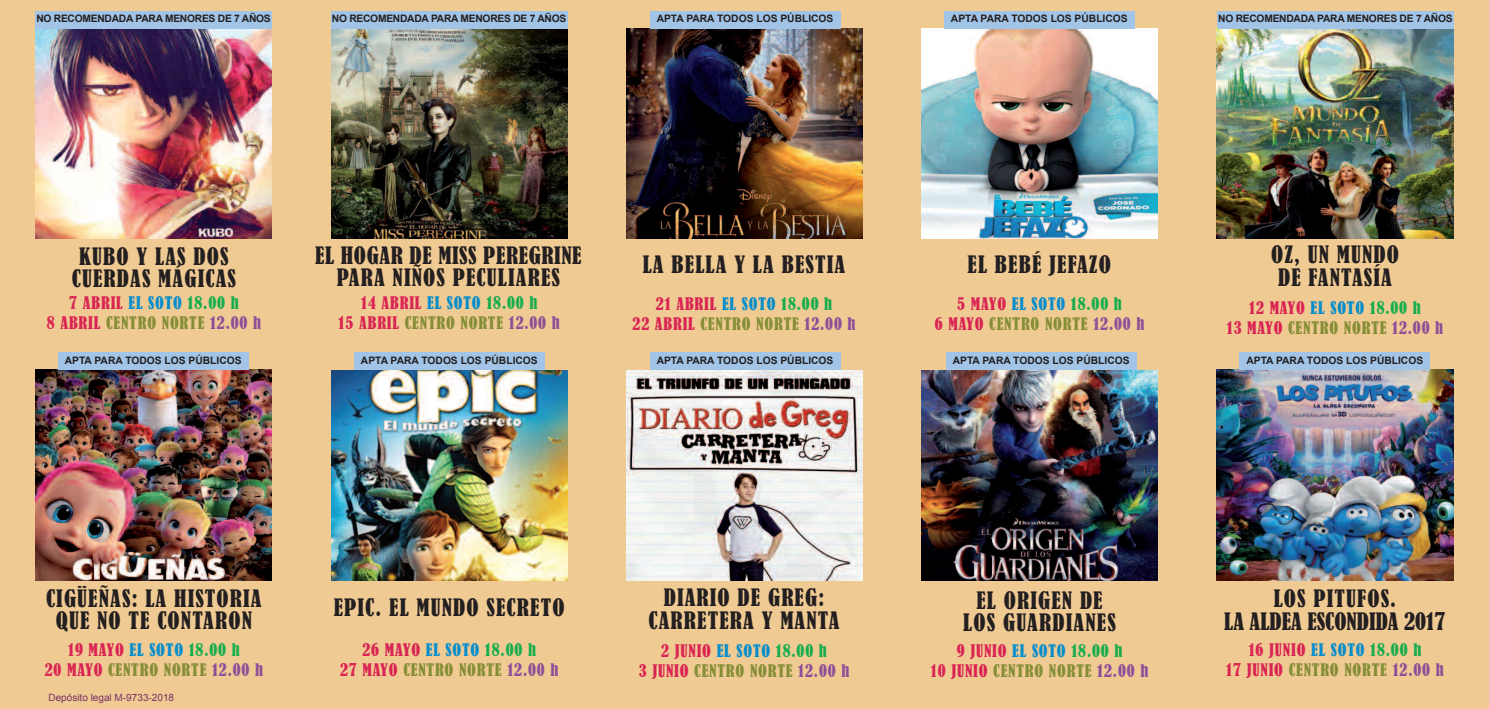
<style>
.page{position:relative;width:1489px;height:709px;background:#fff}
.page>*{position:absolute;margin:0;border:0;box-sizing:border-box;transform-origin:0 0}
.t1{font:condensed 22.5px/22.5px "Bernard";letter-spacing:.05em;color:#231f20;text-align:center}
.t2{font:condensed 22.5px/22.5px "Bernard";letter-spacing:.025em;color:#231f20;text-align:center}
.t3{font:condensed 22.5px/22.5px "Bernard";color:#231f20;text-align:center}
.t4{font:condensed 16.25px/20px "Bernard";letter-spacing:.05em;color:#d92454;text-align:center}
.t5{font:condensed 16.25px/20px "Bernard";letter-spacing:.05em;color:#858e36;text-align:center}
.t6{font:700 10.25px "Arial";color:#231f20}
.t7{font:700 10.25px "Arial";letter-spacing:-.025em;color:#231f20}
.t8{font:10px "Arial";color:#773165}
.s1{color:#048dcd}
.s2{color:#15ad4d}
.s3{color:#858e36}
.s4{color:#8d5098}
.s5{color:#d92454}
</style>
<div class="page">
<div style="left:0;top:0;width:1488px;height:709px;background:#f0ca93"></div>
<img style="left:331px;top:28px;width:236px;height:211px">
<img style="left:36px;top:28px;width:236px;height:210px">
<img style="left:626px;top:28px;width:236px;height:211px">
<img style="left:921px;top:28px;width:236px;height:211px">
<img style="left:1216px;top:28px;width:236px;height:210px">
<img style="left:331px;top:370px;width:236px;height:210px">
<img style="left:36px;top:369px;width:236px;height:211px">
<img style="left:626px;top:370px;width:236px;height:210px">
<img style="left:921px;top:370px;width:236px;height:210px">
<img style="left:1216px;top:369px;width:236px;height:211px">
<div style="left:35px;top:11px;width:237px;height:17px;background:#a2c5e7"></div>
<div style="left:331px;top:11px;width:236px;height:17px;background:#a2c5e7"></div>
<div style="left:1217px;top:11px;width:236px;height:17px;background:#a2c5e7"></div>
<div style="left:650px;top:11px;width:190px;height:17px;background:#a2c5e7"></div>
<div style="left:944px;top:11px;width:190px;height:17px;background:#a2c5e7"></div>
<div style="left:58px;top:352px;width:190px;height:17px;background:#a2c5e7"></div>
<div style="left:354px;top:352px;width:190px;height:17px;background:#a2c5e7"></div>
<div style="left:650px;top:352px;width:190px;height:17px;background:#a2c5e7"></div>
<div style="left:946px;top:352px;width:190px;height:17px;background:#a2c5e7"></div>
<div style="left:1239px;top:352px;width:190px;height:17px;background:#a2c5e7"></div>
<p class="t7" style="left:36px;top:13px;width:236px">NO RECOMENDADA PARA MENORES DE 7 AÑOS</p>
<p class="t7" style="left:332px;top:13px;width:236px">NO RECOMENDADA PARA MENORES DE 7 AÑOS</p>
<p class="t6" style="left:656px;top:13px;width:178px">APTA PARA TODOS LOS PÚBLICOS</p>
<p class="t6" style="left:950px;top:13px;width:178px">APTA PARA TODOS LOS PÚBLICOS</p>
<p class="t7" style="left:1218px;top:13px;width:236px">NO RECOMENDADA PARA MENORES DE 7 AÑOS</p>
<h1 class="t1" style="left:72px;top:245px;width:166px">KUBO Y LAS DOS<br>CUERDAS MÁGICAS</h1>
<p class="t4" style="left:47px;top:293px;width:216px">7 ABRIL <span class="s1">EL SOTO</span> <span class="s2">18.00 h<br></span>8 ABRIL <span class="s3">CENTRO NORTE</span> <span class="s4">12.00 h</span></p>
<h1 class="t2" style="left:315px;top:244px;width:268px">EL HOGAR DE MISS PEREGRINE<br>PARA NIÑOS PECULIARES</h1>
<p class="t4" style="left:338px;top:293px;width:223px">14 ABRIL <span class="s1">EL SOTO</span> <span class="s2">18.00 h<br></span>15 ABRIL <span class="s3">CENTRO NORTE</span> <span class="s4">12.00 h</span></p>
<h1 class="t1" style="left:642px;top:253px;width:204px">LA BELLA Y LA BESTIA</h1>
<p class="t4" style="left:632px;top:294px;width:224px">21 ABRIL <span class="s1">EL SOTO</span> <span class="s2">18.00 h<br></span>22 ABRIL <span class="s3">CENTRO NORTE</span> <span class="s4">12.00 h</span></p>
<h1 class="t1" style="left:967px;top:253px;width:145px">EL BEBÉ JEFAZO</h1>
<p class="t5" style="left:934px;top:294px;width:211px"><span class="s5">5 MAYO</span> <span class="s1">EL SOTO</span> <span class="s2">18.00 h<br></span><span class="s5">6 MAYO</span> CENTRO NORTE <span class="s4">12.00 h</span></p>
<h1 class="t1" style="left:1270px;top:243px;width:129px">OZ, UN MUNDO<br>DE FANTASÍA</h1>
<p class="t4" style="left:1226px;top:298px;width:218px">12 MAYO <span class="s1">EL SOTO</span> <span class="s2">18.00 h<br></span>13 MAYO <span class="s3">CENTRO NORTE</span> <span class="s4">12.00 h</span></p>
<p class="t6" style="left:65px;top:354px;width:178px">APTA PARA TODOS LOS PÚBLICOS</p>
<p class="t6" style="left:361px;top:354px;width:178px">APTA PARA TODOS LOS PÚBLICOS</p>
<p class="t6" style="left:656px;top:354px;width:178px">APTA PARA TODOS LOS PÚBLICOS</p>
<p class="t6" style="left:952px;top:354px;width:178px">APTA PARA TODOS LOS PÚBLICOS</p>
<p class="t6" style="left:1246px;top:354px;width:178px">APTA PARA TODOS LOS PÚBLICOS</p>
<h1 class="t1" style="left:46px;top:587px;width:217px">CIGÜEÑAS: LA HISTORIA<br>QUE NO TE CONTARON</h1>
<p class="t4" style="left:45px;top:640px;width:220px">19 MAYO <span class="s1">EL SOTO</span> <span class="s2">18.00 h<br></span>20 MAYO <span class="s3">CENTRO NORTE</span> <span class="s4">12.00 h</span></p>
<p class="t8" style="left:48px;top:692px;width:127px">Depósito legal M-9733-2018</p>
<h1 class="t1" style="left:334px;top:596px;width:232px">EPIC. EL MUNDO SECRETO</h1>
<p class="t4" style="left:340px;top:640px;width:220px">26 MAYO <span class="s1">EL SOTO</span> <span class="s2">18.00 h<br></span>27 MAYO <span class="s3">CENTRO NORTE</span> <span class="s4">12.00 h</span></p>
<h1 class="t1" style="left:648px;top:586px;width:192px">DIARIO DE GREG:<br>CARRETERA Y MANTA</h1>
<p class="t4" style="left:638px;top:640px;width:212px">2 JUNIO <span class="s1">EL SOTO</span> <span class="s2">18.00 h<br></span>3 JUNIO <span class="s3">CENTRO NORTE</span> <span class="s4">12.00 h</span></p>
<h1 class="t1" style="left:963px;top:589px;width:154px">EL ORIGEN DE<br>LOS GUARDIANES</h1>
<p class="t4" style="left:930px;top:640px;width:219px">9 JUNIO <span class="s1">EL SOTO</span> <span class="s2">18.00 h<br></span>10 JUNIO <span class="s3">CENTRO NORTE</span> <span class="s4">12.00 h</span></p>
<h1 class="t3" style="left:1224px;top:587px;width:223px">LOS PITUFOS.<br>LA ALDEA ESCONDIDA 2017</h1>
<p class="t4" style="left:1226px;top:640px;width:219px">16 JUNIO <span class="s1">EL SOTO</span> <span class="s2">18.00 h<br></span>17 JUNIO <span class="s3">CENTRO NORTE</span> <span class="s4">12.00 h</span></p>
</div>
